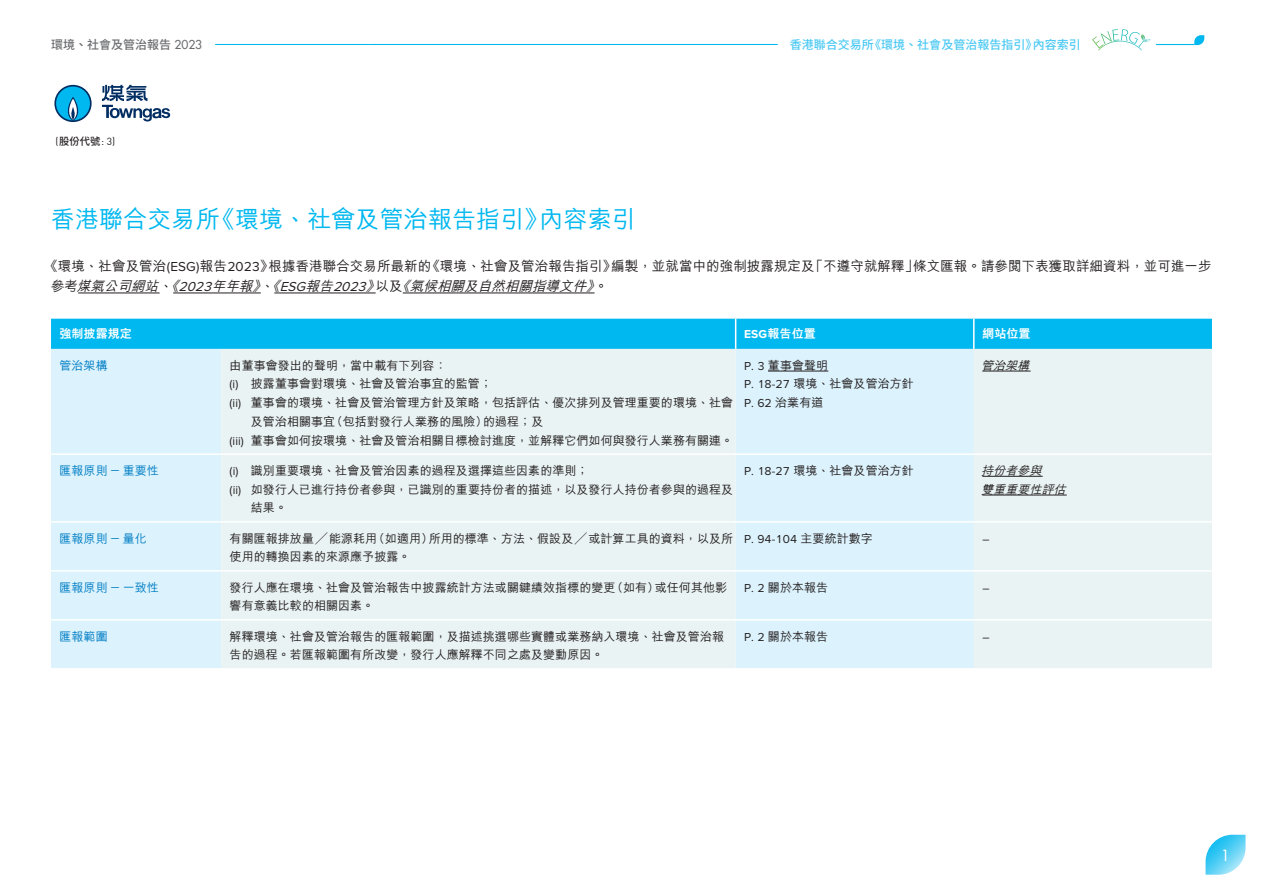
<style>
.page{position:relative;width:1263px;height:893px;background:#fff}
.page>*{position:absolute;margin:0;border:0;box-sizing:border-box;transform-origin:0 0}
.t1{font:500 24px "M Hei HK";letter-spacing:.005em;color:#00b8f0}
.t2{font:15px "Futura Std";color:#fff}
.t3{font:500 13.5px/20.2px "M Hei HK";letter-spacing:.005em;color:#231f20}
.t4{font:500 12px/18.8px "M Hei HK";letter-spacing:.005em;color:#231f20}
.t5{font:500 12px "M Hei HK";letter-spacing:.005em;color:#007ec5}
.t6{font:500 12px "Noto Sans CJ Ktc";color:#4cc9f4}
.t7{font:12px "Proxima Nova";letter-spacing:.005em;color:#231f20}
.t8{font:800 12px "M Hei HK";letter-spacing:.005em;color:#fff}
.t9{font:italic 500 12px/18.8px "M Hei HK";color:#231f20}
.t10{font:500 12px "Noto Sans CJ Ktc";color:#6c6d70}
.t11{font:10.2px "DIN";color:#231f20}
.s1{font-family:"Futura Std"}
.s2{font-family:"Noto Sans CJ Ktc";font-weight:500}
.s3{font-family:"Proxima Nova";font-weight:400}
.s4{font-style:italic}
.s5{font-family:"Proxima Nova";font-weight:400;font-style:italic}
.s6{font-family:"Proxima Nova";font-weight:700}
.s7{font-family:"M Hei HK";font-weight:500}
</style>
<div class="page">
<hr style="left:1156px;top:44px;width:38px;height:1px;background:#00b8f0">
<svg style="left:1194px;top:35px;width:10px;height:10px"></svg>
<svg style="left:1092px;top:29px;width:58px;height:21px"></svg>
<hr style="left:215px;top:44px;width:154px;height:1px;background:#00b8f0">
<hr style="left:369px;top:44px;width:409px;height:1px;background:#00b8f0">
<svg style="left:1205px;top:835px;width:40px;height:40px"></svg>
<svg style="left:54px;top:85px;width:38px;height:37px"></svg>
<div style="left:56px;top:87px;width:34px;height:33px;background:#00b8f0;border-radius:50%"></div>
<svg style="left:62px;top:97px;width:22px;height:24px"></svg>
<svg style="left:102px;top:85px;width:68px;height:36px"></svg>
<hr style="left:78px;top:293px;width:82px;height:1px;background:#231f20">
<hr style="left:173px;top:293px;width:88px;height:1px;background:#231f20">
<hr style="left:274px;top:293px;width:102px;height:1px;background:#231f20">
<hr style="left:403px;top:293px;width:191px;height:1px;background:#231f20">
<div style="left:51px;top:319px;width:1161px;height:30px;background:#00b8f0"></div>
<div style="left:51px;top:349px;width:170px;height:319px;background:#dcf2fc"></div>
<svg style="left:221px;top:349px;width:991px;height:319px;background:#e6f2f5"></svg>
<hr style="left:51px;top:453px;width:170px;height:2px;background:#fff">
<hr style="left:221px;top:453px;width:515px;height:2px;background:#fff">
<hr style="left:736px;top:453px;width:238px;height:2px;background:#fff">
<hr style="left:974px;top:453px;width:238px;height:2px;background:#fff">
<hr style="left:51px;top:521px;width:170px;height:2px;background:#fff">
<hr style="left:221px;top:521px;width:515px;height:2px;background:#fff">
<hr style="left:736px;top:521px;width:238px;height:2px;background:#fff">
<hr style="left:974px;top:521px;width:238px;height:2px;background:#fff">
<hr style="left:51px;top:570px;width:170px;height:2px;background:#fff">
<hr style="left:221px;top:570px;width:515px;height:2px;background:#fff">
<hr style="left:736px;top:570px;width:238px;height:2px;background:#fff">
<hr style="left:974px;top:570px;width:238px;height:2px;background:#fff">
<hr style="left:51px;top:619px;width:170px;height:2px;background:#fff">
<hr style="left:221px;top:619px;width:515px;height:2px;background:#fff">
<hr style="left:736px;top:619px;width:238px;height:2px;background:#fff">
<hr style="left:974px;top:619px;width:238px;height:2px;background:#fff">
<hr style="left:735px;top:319px;width:1px;height:30px;background:#fff">
<hr style="left:973px;top:319px;width:1px;height:30px;background:#fff">
<hr style="left:768px;top:371px;width:60px;height:1px;background:#231f20">
<hr style="left:982px;top:371px;width:48px;height:1px;background:#231f20">
<hr style="left:982px;top:476px;width:61px;height:1px;background:#231f20">
<hr style="left:982px;top:495px;width:85px;height:1px;background:#231f20">
<p class="t10" style="left:51px;top:38px;width:153px">環境、社會及管治報告 <span class="s1">2023</span></p>
<p class="t6" style="left:790px;top:38px;width:292px">香港聯合交易所《環境、社會及管治報告指引》內容索引</p>
<p class="t11" style="left:55px;top:135px;width:61px">(<span class="s2">股份代號</span>: 3)</p>
<h1 class="t1" style="left:51px;top:201px;width:586px">香港聯合交易所《環境、社會及管治報告指引》內容索引</h1>
<p class="t3" style="left:51px;top:255px;width:1162px;text-indent:-7px">《環境、社會及管治<span class="s3">(ESG)</span>報告<span class="s3">2023</span>》根據香港聯合交易所最新的《環境、社會及管治報告指引》編製，並就當中的強制披露規定及「不遵守就解釋」條文匯報。請參閱下表獲取詳細資料，並可進一步參考<span class="s4">煤氣公司網站</span>、<span class="s4">《</span><span class="s5">2023</span><span class="s4">年年報》</span>、<span class="s4">《</span><span class="s5">ESG</span><span class="s4">報告</span><span class="s5">2023</span><span class="s4">》</span>以及<span class="s4">《氣候相關及自然相關指導文件》</span>。</p>
<p class="t8" style="left:60px;top:328px;width:74px">強制披露規定</p>
<p class="t8" style="left:744px;top:328px;width:73px"><span class="s6">ESG</span>報告位置</p>
<p class="t8" style="left:982px;top:328px;width:50px">網站位置</p>
<p class="t5" style="left:60px;top:356px;width:50px">管治架構</p>
<p class="t4" style="left:230px;top:355px;width:219px">由董事會發出的聲明，當中載有下列容：</p>
<p class="t4" style="left:230px;top:373px;width:264px"><span class="s3">(i)</span> 披露董事會對環境、社會及管治事宜的監管；</p>
<p class="t4" style="left:230px;top:392px;width:505px"><span class="s3">(ii)</span> 董事會的環境、社會及管治管理方針及策略，包括評估、優次排列及管理重要的環境、社會</p>
<p class="t4" style="left:251px;top:411px;width:294px">及管治相關事宜（包括對發行人業務的風險）的過程；及</p>
<p class="t4" style="left:230px;top:430px;width:505px"><span class="s3">(iii)</span> 董事會如何按環境、社會及管治相關目標檢討進度，並解釋它們如何與發行人業務有關連。</p>
<p class="t4" style="left:744px;top:355px;width:171px"><span class="s3">P. 3</span> 董事會聲明<br><span class="s3">P. 18-27</span> 環境、社會及管治方針</p>
<p class="t7" style="left:744px;top:396px;width:81px">P. 62 <span class="s7">治業有道</span></p>
<p class="t9" style="left:981px;top:355px;width:54px">管治架構</p>
<p class="t5" style="left:60px;top:462px;width:101px">匯報原則－重要性</p>
<p class="t4" style="left:230px;top:460px;width:360px"><span class="s3">(i)</span> 識別重要環境、社會及管治因素的過程及選擇這些因素的準則；</p>
<p class="t4" style="left:230px;top:479px;width:505px"><span class="s3">(ii)</span> 如發行人已進行持份者參與，已識別的重要持份者的描述，以及發行人持份者參與的過程及</p>
<p class="t4" style="left:251px;top:497px;width:38px">結果。</p>
<p class="t4" style="left:744px;top:460px;width:171px"><span class="s3">P. 18-27</span> 環境、社會及管治方針</p>
<p class="t9" style="left:981px;top:460px;width:90px">持份者參與<br>雙重重要性評估</p>
<p class="t5" style="left:60px;top:529px;width:89px">匯報原則－量化</p>
<p class="t4" style="left:230px;top:528px;width:505px">有關匯報排放量╱能源耗用（如適用）所用的標準、方法、假設及╱或計算工具的資料，以及所使用的轉換因素的來源應予披露。</p>
<p class="t7" style="left:744px;top:532px;width:130px">P. 94-104 <span class="s7">主要統計數字</span></p>
<p class="t7" style="left:982px;top:532px;width:9px">–</p>
<p class="t5" style="left:60px;top:578px;width:101px">匯報原則－一致性</p>
<p class="t4" style="left:230px;top:577px;width:499px">發行人應在環境、社會及管治報告中披露統計方法或關鍵績效指標的變更（如有）或任何其他影響有意義比較的相關因素。</p>
<p class="t4" style="left:744px;top:577px;width:86px"><span class="s3">P. 2</span> 關於本報告</p>
<p class="t7" style="left:982px;top:581px;width:9px">–</p>
<p class="t5" style="left:60px;top:627px;width:50px">匯報範圍</p>
<p class="t4" style="left:230px;top:626px;width:496px">解釋環境、社會及管治報告的匯報範圍，及描述挑選哪些實體或業務納入環境、社會及管治報告的過程。若匯報範圍有所改變，發行人應解釋不同之處及變動原因。</p>
<p class="t4" style="left:744px;top:626px;width:86px"><span class="s3">P. 2</span> 關於本報告</p>
<p class="t7" style="left:982px;top:630px;width:9px">–</p>
<p class="t2" style="left:1221px;top:845px;width:11px">1</p>
</div>
